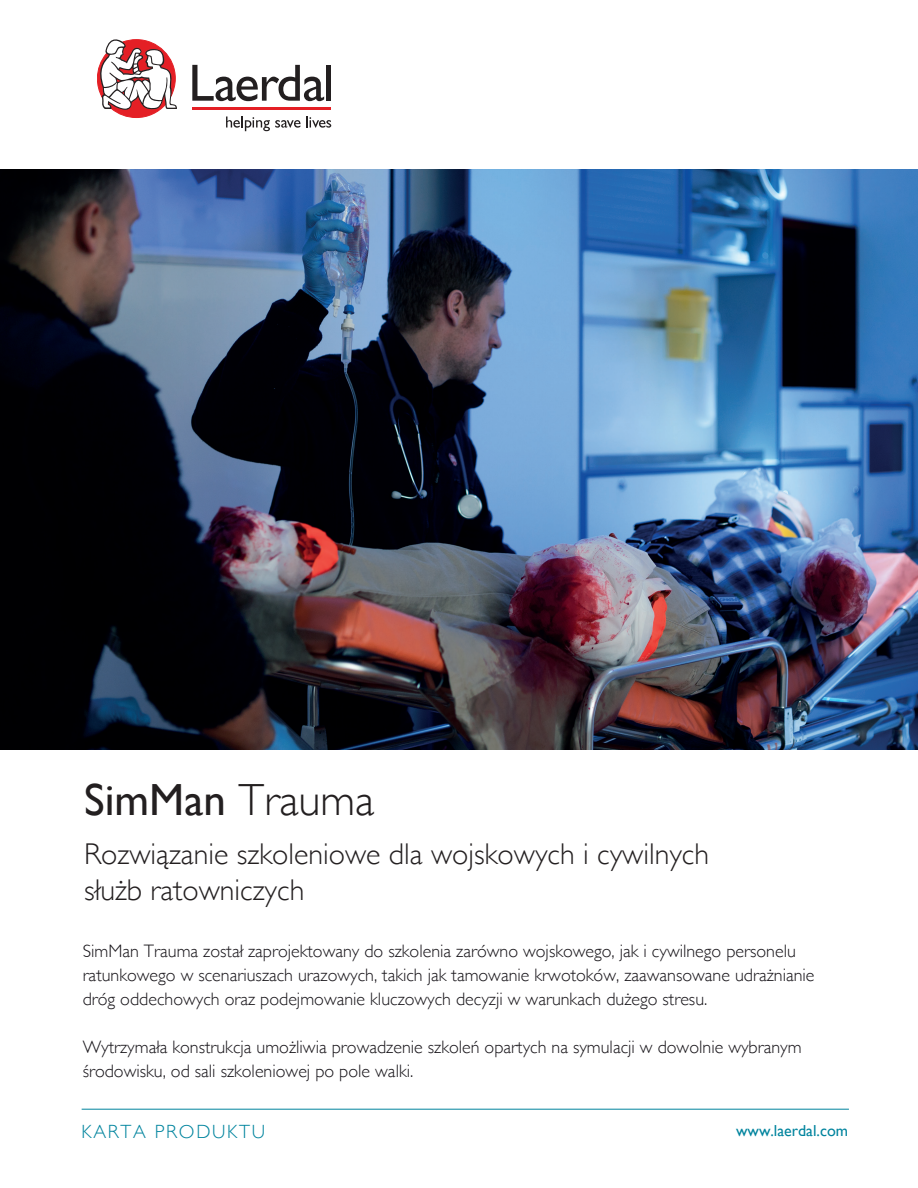
<style>
.page{position:relative;width:918px;height:1188px;background:#fff}
.page>*{position:absolute;margin:0;border:0;box-sizing:border-box;transform-origin:0 0}
.t1{font:45px "Gill Sans";color:#231f20}
.t2{font:300 30px/36px "Gill Sans";color:#231f20}
.t3{font:300 19.05px "Gill Sans";letter-spacing:.09em;color:#00849e}
.t4{font:300 18px/24px "Gill Sans";color:#171419}
.t5{font:15.9px "Gill Sans";color:#00849e}
.s1{font-weight:300}
</style>
<div class="page">
<svg style="left:192px;top:65px;width:132px;height:36px"></svg>
<hr style="left:327px;top:65px;width:4px;height:36px;background:#231f20">
<svg style="left:226px;top:116px;width:105px;height:15px"></svg>
<hr style="left:192px;top:107px;width:139px;height:3px;background:#e41f25">
<svg style="left:97px;top:39px;width:80px;height:79px"></svg>
<img style="left:0;top:170px;width:918px;height:580px">
<hr style="left:82px;top:1109px;width:767px;height:1px;background:#00849e">
<p class="t1" style="left:84px;top:773px;width:292px">SimMan <span class="s1">Trauma</span></p>
<p class="t2" style="left:84px;top:835px;width:627px">Rozwiązanie szkoleniowe dla wojskowych i cywilnych służb ratowniczych</p>
<p class="t4" style="left:83px;top:939px;width:733px">SimMan Trauma został zaprojektowany do szkolenia zarówno wojskowego, jak i cywilnego personelu ratunkowego w scenariuszach urazowych, takich jak tamowanie krwotoków, zaawansowane udrażnianie dróg oddechowych oraz podejmowanie kluczowych decyzji w warunkach dużego stresu.</p>
<p class="t4" style="left:83px;top:1035px;width:721px">Wytrzymała konstrukcja umożliwia prowadzenie szkoleń opartych na symulacji w dowolnie wybranym środowisku, od sali szkoleniowej po pole walki.</p>
<p class="t3" style="left:82px;top:1117px;width:185px">KARTA PRODUKTU</p>
<p class="t5" style="left:736px;top:1121px;width:113px">www.laerdal.com</p>
</div>
